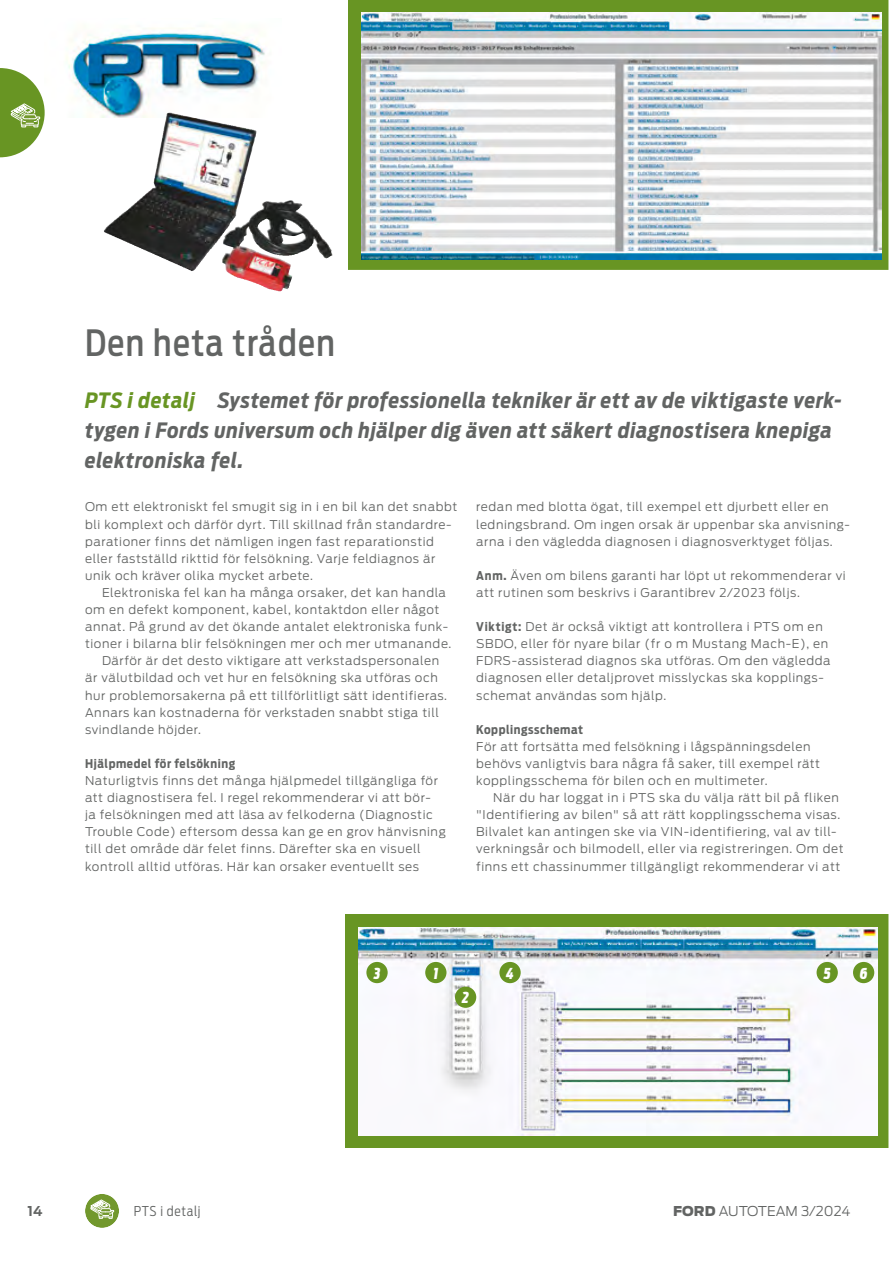
<style>
.page{position:relative;width:893px;height:1263px;background:#fff}
.page>*{position:absolute;margin:0;border:0;box-sizing:border-box;transform-origin:0 0}
.t1{font:500 36px "Ford Antenna Cond";letter-spacing:.04em;color:#626463;scale:.96 1}
.t2{font:italic 700 21px/30px "Ford Antenna Cond";letter-spacing:.035em;color:#626463}
.t3{font:italic 900 15px "Ford Antenna Extra Cond";color:#fff}
.t4{font:300 13.5px "Ford Antenna";color:#626463}
.t5{font:300 13.5px "Ford Antenna Cond";letter-spacing:.04em;color:#626463}
.t6{font:700 13.5px "Ford Antenna";color:#626463}
.t7{font:300 12px/17.1px "Ford Antenna";letter-spacing:.05em;color:#626463}
.t8{font:700 12px "Ford Antenna Cond";letter-spacing:.05em;color:#626463}
.s1{color:#689523}
.s2{font-family:"Ford Antenna Cond";font-weight:700}
.s3{font-weight:900}
</style>
<div class="page">
<div style="left:348px;top:0;width:545px;height:272px;background:#689523"></div>
<img style="left:361px;top:13px;width:521px;height:246px">
<div style="left:346px;top:914px;width:547px;height:234px;background:#689523"></div>
<img style="left:66px;top:28px;width:199px;height:89px">
<img style="left:104px;top:113px;width:102px;height:158px">
<div style="left:888px;top:0;width:5px;height:1200px;background:#fff"></div>
<hr style="left:346px;top:270px;width:547px;height:4px;background:#fff">
<img style="left:359px;top:927px;width:518px;height:208px">
<div style="left:425px;top:962px;width:21px;height:21px;background:#689523;border-radius:50%"></div>
<div style="left:455px;top:986px;width:21px;height:22px;background:#689523;border-radius:50%"></div>
<div style="left:366px;top:962px;width:22px;height:21px;background:#689523;border-radius:50%"></div>
<div style="left:499px;top:962px;width:22px;height:21px;background:#689523;border-radius:50%"></div>
<div style="left:817px;top:962px;width:21px;height:21px;background:#689523;border-radius:50%"></div>
<div style="left:853px;top:962px;width:21px;height:21px;background:#689523;border-radius:50%"></div>
<svg style="left:0;top:68px;width:45px;height:90px"></svg>
<div style="left:85px;top:1194px;width:34px;height:34px;background:#72982d;border-radius:50%"></div>
<svg style="left:90px;top:1199px;width:24px;height:20px"></svg>
<h1 class="t1" style="left:85px;top:312px;width:262px">Den heta tråden</h1>
<h2 class="t2" style="left:85px;top:383px;width:758px"><span class="s1">PTS i detalj</span> Systemet för professionella tekniker är ett av de viktigaste verk&shy;tygen i Fords universum och hjälper dig även att säkert diagnostisera knepiga elektroniska fel.</h2>
<p class="t7" style="left:85px;top:497px;width:374px">Om ett elektroniskt fel smugit sig in i en bil kan det snabbt bli komplext och därför dyrt. Till skillnad från standardre&shy;parationer finns det nämligen ingen fast reparationstid eller fastställd rikttid för felsökning. Varje feldiagnos är unik och kräver olika mycket arbete.</p>
<p class="t7" style="left:102px;top:582px;width:345px">Elektroniska fel kan ha många orsaker, det kan handla</p>
<p class="t7" style="left:85px;top:600px;width:356px">om en defekt komponent, kabel, kontaktdon eller något</p>
<p class="t7" style="left:85px;top:617px;width:365px">annat. På grund av det ökande antalet elektroniska funk-</p>
<p class="t7" style="left:85px;top:634px;width:368px">tioner i bilarna blir felsökningen mer och mer utmanande.</p>
<p class="t7" style="left:102px;top:651px;width:339px">Därför är det desto viktigare att verkstadspersonalen</p>
<p class="t7" style="left:85px;top:668px;width:354px">är välutbildad och vet hur en felsökning ska utföras och</p>
<p class="t7" style="left:85px;top:685px;width:364px">hur problemorsakerna på ett tillförlitligt sätt identifieras.</p>
<p class="t7" style="left:85px;top:702px;width:355px">Annars kan kostnaderna för verkstaden snabbt stiga till</p>
<p class="t7" style="left:85px;top:719px;width:117px">svindlande höjder.</p>
<p class="t8" style="left:85px;top:753px;width:152px">Hjälpmedel för felsökning</p>
<p class="t7" style="left:85px;top:771px;width:362px">Naturligtvis finns det många hjälpmedel tillgängliga för att diagnostisera fel. I regel rekommenderar vi att bör-<br>ja felsökningen med att läsa av felkoderna (Diagnostic Trouble Code) eftersom dessa kan ge en grov hänvisning till det område där felet finns. Därefter ska en visuell kontroll alltid utföras. Här kan orsaker eventuellt ses</p>
<p class="t7" style="left:476px;top:497px;width:375px">redan med blotta ögat, till exempel ett djurbett eller en ledningsbrand. Om ingen orsak är uppenbar ska anvisning&shy;arna i den vägledda diagnosen i diagnosverktyget följas.</p>
<p class="t7" style="left:476px;top:565px;width:371px"><span class="s2">Anm.</span> Även om bilens garanti har löpt ut rekommenderar vi att rutinen som beskrivs i Garantibrev 2/2023 följs.</p>
<p class="t7" style="left:476px;top:617px;width:356px"><span class="s2">Viktigt:</span> Det är också viktigt att kontrollera i PTS om en SBDO, eller för nyare bilar (fr o m Mustang Mach-E), en FDRS-assisterad diagnos ska utföras. Om den vägledda diagnosen eller detaljprovet misslyckas ska kopplings&shy;schemat användas som hjälp.</p>
<p class="t8" style="left:476px;top:719px;width:109px">Kopplingsschemat</p>
<p class="t7" style="left:476px;top:736px;width:345px">För att fortsätta med felsökning i lågspänningsdelen behövs vanligtvis bara några få saker, till exempel rätt kopplingsschema för bilen och en multimeter.</p>
<p class="t7" style="left:476px;top:788px;width:369px;text-indent:17px">När du har loggat in i PTS ska du välja rätt bil på fliken "Identifiering av bilen" så att rätt kopplingsschema visas.<br>Bilvalet kan antingen ske via VIN-identifiering, val av till&shy;verkningsår och bilmodell, eller via registreringen. Om det finns ett chassinummer tillgängligt rekommenderar vi att</p>
<p class="t3" style="left:374px;top:959px;width:8px">3</p>
<p class="t3" style="left:506px;top:959px;width:9px">4</p>
<p class="t3" style="left:824px;top:959px;width:8px">5</p>
<p class="t3" style="left:860px;top:959px;width:9px">6</p>
<p class="t3" style="left:433px;top:959px;width:6px">1</p>
<p class="t3" style="left:462px;top:984px;width:8px">2</p>
<p class="t5" style="left:134px;top:1200px;width:68px">PTS i detalj</p>
<p class="t6" style="left:28px;top:1199px;width:16px">14</p>
<p class="t4" style="left:673px;top:1200px;width:179px"><span class="s3">FORD</span> AUTOTEAM 3/2024</p>
</div>
